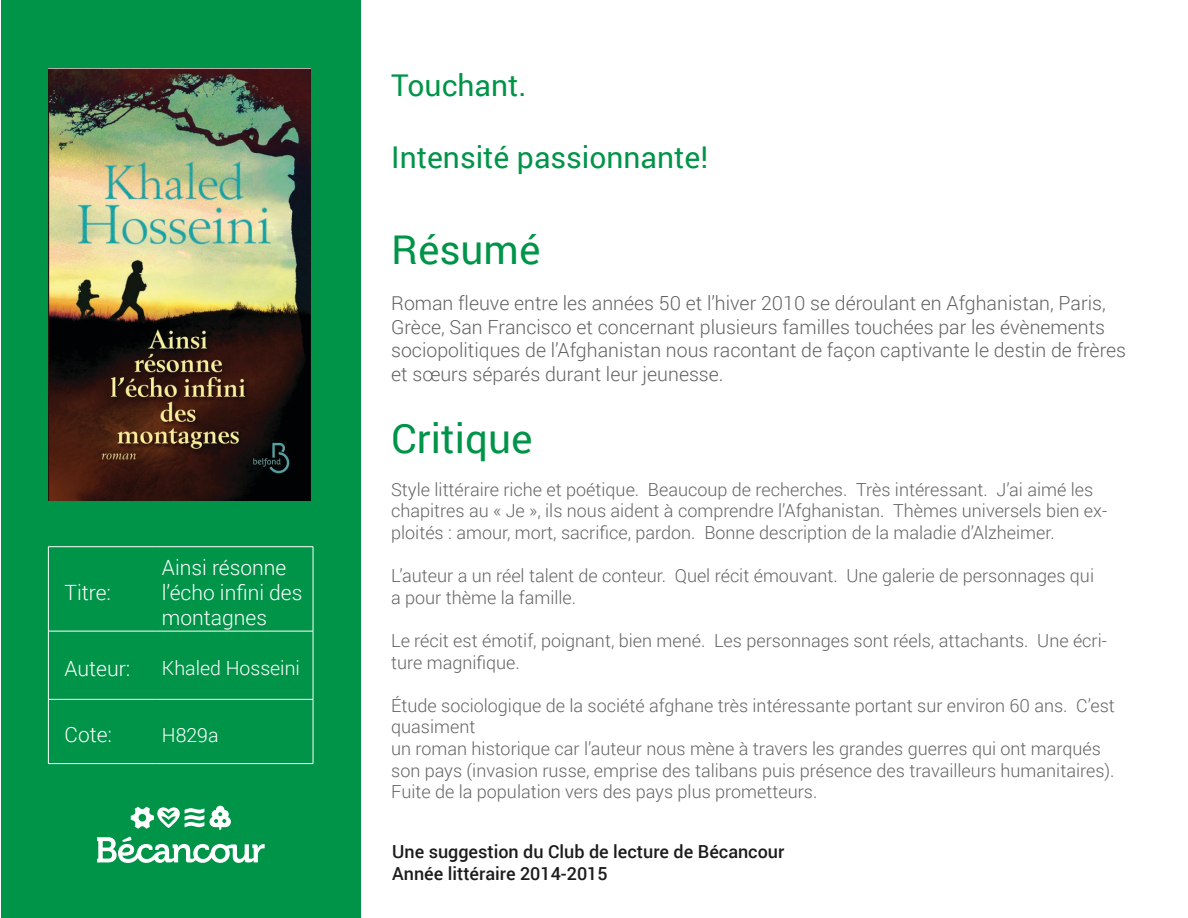
<style>
.page{position:relative;width:1188px;height:918px;background:#fff}
.page>*{position:absolute;margin:0;border:0;box-sizing:border-box;transform-origin:0 0}
.t1{font:40.5px "Roboto";color:#009449}
.t2{font:30px "Roboto";color:#009449}
.t3{font:300 21px/25.2px "Roboto";color:#fff}
.t4{font:300 19.5px/23.4px "Roboto";color:#626261}
.t5{font:300 19.5px "Roboto";color:#fff}
.t6{font:300 18px/21.6px "Roboto";color:#646464}
.t7{font:500 18px/21.6px "Roboto";color:#1c1c1b}
</style>
<div class="page">
<div style="left:1px;top:1px;width:360px;height:917px;background:#009449"></div>
<hr style="left:48px;top:546px;width:108px;height:1px;background:#fff">
<hr style="left:48px;top:547px;width:1px;height:84px;background:#fff">
<hr style="left:156px;top:546px;width:157px;height:1px;background:#fff">
<hr style="left:313px;top:547px;width:1px;height:84px;background:#fff">
<hr style="left:48px;top:631px;width:108px;height:1px;background:#fff">
<hr style="left:48px;top:631px;width:1px;height:68px;background:#fff">
<hr style="left:156px;top:631px;width:157px;height:1px;background:#fff">
<hr style="left:313px;top:631px;width:1px;height:68px;background:#fff">
<hr style="left:48px;top:699px;width:108px;height:1px;background:#fff">
<hr style="left:48px;top:700px;width:1px;height:63px;background:#fff">
<hr style="left:156px;top:699px;width:157px;height:1px;background:#fff">
<hr style="left:313px;top:700px;width:1px;height:63px;background:#fff">
<hr style="left:48px;top:763px;width:108px;height:1px;background:#fff">
<hr style="left:156px;top:763px;width:157px;height:1px;background:#fff">
<svg style="left:97px;top:837px;width:168px;height:26px"></svg>
<svg style="left:131px;top:806px;width:100px;height:24px"></svg>
<img style="left:49px;top:69px;width:262px;height:432px">
<p class="t3" style="left:65px;top:579px;width:48px">Titre:</p>
<p class="t3" style="left:162px;top:554px;width:142px">Ainsi résonne l’écho infini des montagnes</p>
<p class="t3" style="left:65px;top:655px;width:67px">Auteur:</p>
<p class="t5" style="left:162px;top:655px;width:140px">Khaled Hosseini</p>
<p class="t3" style="left:65px;top:722px;width:49px">Cote:</p>
<p class="t5" style="left:162px;top:721px;width:58px">H829a</p>
<h2 class="t2" style="left:391px;top:64px;width:137px">Touchant.</h2>
<h2 class="t2" style="left:391px;top:136px;width:319px">Intensité passionnante!</h2>
<h1 class="t1" style="left:391px;top:221px;width:151px">Résumé</h1>
<p class="t4" style="left:391px;top:291px;width:736px">Roman fleuve entre les années 50 et l’hiver 2010 se déroulant en Afghanistan, Paris, Grèce, San Francisco et concernant plusieurs familles touchées par les évènements sociopolitiques de l’Afghanistan nous racontant de façon captivante le destin de frères et sœurs séparés durant leur jeunesse.</p>
<h1 class="t1" style="left:391px;top:410px;width:143px">Critique</h1>
<p class="t6" style="left:391px;top:478px;width:717px">Style littéraire riche et poétique. Beaucoup de recherches. Très intéressant. J’ai aimé les chapitres au « Je », ils nous aident à comprendre l’Afghanistan. Thèmes universels bien ex&shy;ploités : amour, mort, sacrifice, pardon. Bonne description de la maladie d’Alzheimer.</p>
<p class="t6" style="left:391px;top:564px;width:704px">L’auteur a un réel talent de conteur. Quel récit émouvant. Une galerie de personnages qui a pour thème la famille.</p>
<p class="t6" style="left:391px;top:629px;width:717px">Le récit est émotif, poignant, bien mené. Les personnages sont réels, attachants. Une écri&shy;ture magnifique.</p>
<p class="t6" style="left:391px;top:694px;width:725px">Étude sociologique de la société afghane très intéressante portant sur environ 60 ans. C’est quasiment<br>un roman historique car l’auteur nous mène à travers les grandes guerres qui ont marqués son pays (invasion russe, emprise des talibans puis présence des travailleurs humanitaires).<br>Fuite de la population vers des pays plus prometteurs.</p>
<p class="t7" style="left:392px;top:841px;width:394px">Une suggestion du Club de lecture de Bécancour<br>Année littéraire 2014-2015</p>
</div>
